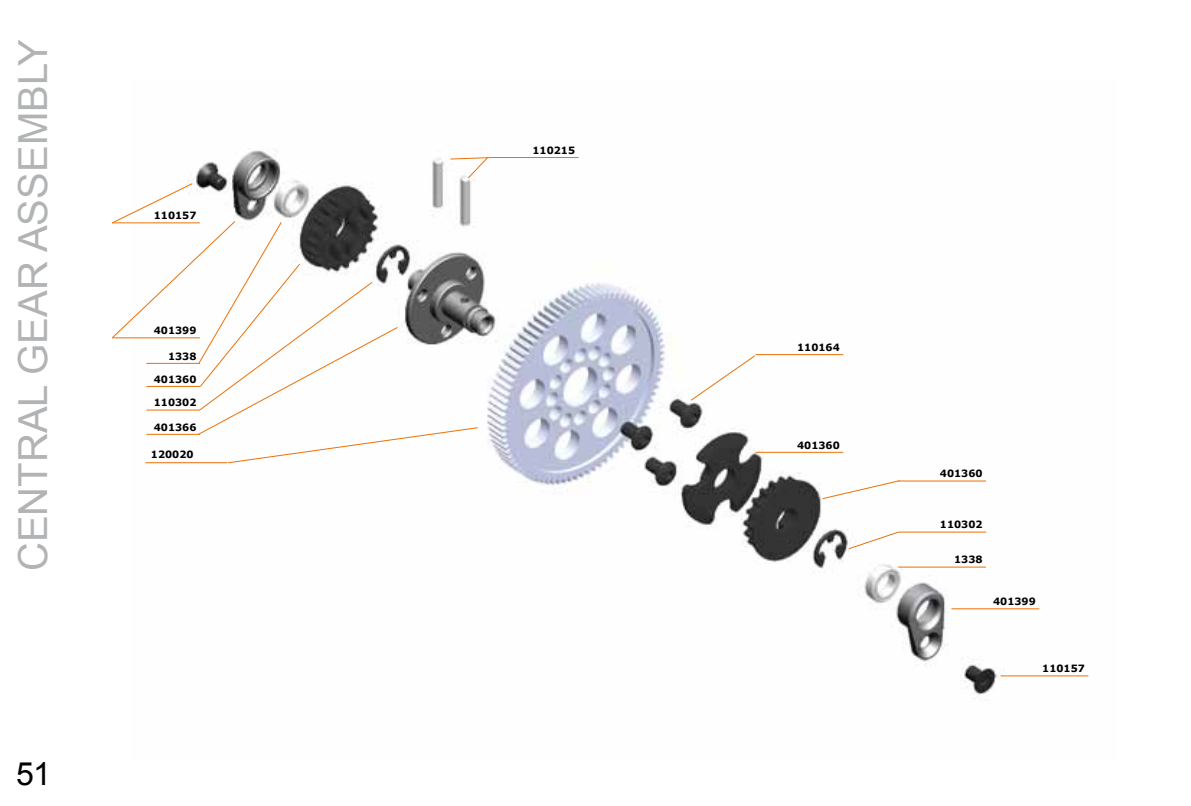
<style>
.page{position:relative;width:1191px;height:806px;background:#fff}
.page>*{position:absolute;margin:0;border:0;box-sizing:border-box;transform-origin:0 0}
.t1{font:40px "Arial";color:#b1b3b4}
.t2{font:32px "Arial";color:#000}
.t3{font:700 10px "Verdana";color:#000}
</style>
<div class="page">
<img style="left:145px;top:150px;width:944px;height:549px">
<hr style="left:491px;top:157px;width:87px;height:1px;background:#ec7206">
<hr style="left:755px;top:354px;width:88px;height:1px;background:#ec7206">
<hr style="left:755px;top:451px;width:88px;height:1px;background:#ec7206">
<hr style="left:898px;top:480px;width:88px;height:1px;background:#ec7206">
<svg style="left:847px;top:530px;width:52px;height:19px"></svg>
<hr style="left:898px;top:531px;width:88px;height:1px;background:#ec7206">
<hr style="left:898px;top:566px;width:88px;height:1px;background:#ec7206">
<hr style="left:951px;top:608px;width:88px;height:1px;background:#ec7206">
<hr style="left:1000px;top:675px;width:88px;height:1px;background:#ec7206">
<svg style="left:112px;top:156px;width:380px;height:307px"></svg>
<svg style="left:689px;top:354px;width:67px;height:47px"></svg>
<svg style="left:821px;top:479px;width:79px;height:20px"></svg>
<h1 class="t1" style="left:7px;top:571px;width:533px;rotate:-90deg">CENTRAL GEAR ASSEMBLY</h1>
<h2 class="t2" style="left:16px;top:752px;width:36px">51</h2>
<p class="t3" style="left:154px;top:209px;width:44px">110157</p>
<p class="t3" style="left:154px;top:324px;width:44px">401399</p>
<p class="t3" style="left:168px;top:349px;width:30px">1338</p>
<p class="t3" style="left:154px;top:372px;width:44px">401360</p>
<p class="t3" style="left:154px;top:396px;width:44px">110302</p>
<p class="t3" style="left:154px;top:420px;width:44px">401366</p>
<p class="t3" style="left:151px;top:448px;width:44px">120020</p>
<p class="t3" style="left:532px;top:144px;width:44px">110215</p>
<p class="t3" style="left:797px;top:340px;width:44px">110164</p>
<p class="t3" style="left:797px;top:438px;width:44px">401360</p>
<p class="t3" style="left:940px;top:467px;width:44px">401360</p>
<p class="t3" style="left:940px;top:518px;width:44px">110302</p>
<p class="t3" style="left:954px;top:553px;width:30px">1338</p>
<p class="t3" style="left:993px;top:594px;width:44px">401399</p>
<p class="t3" style="left:1042px;top:661px;width:44px">110157</p>
</div>
